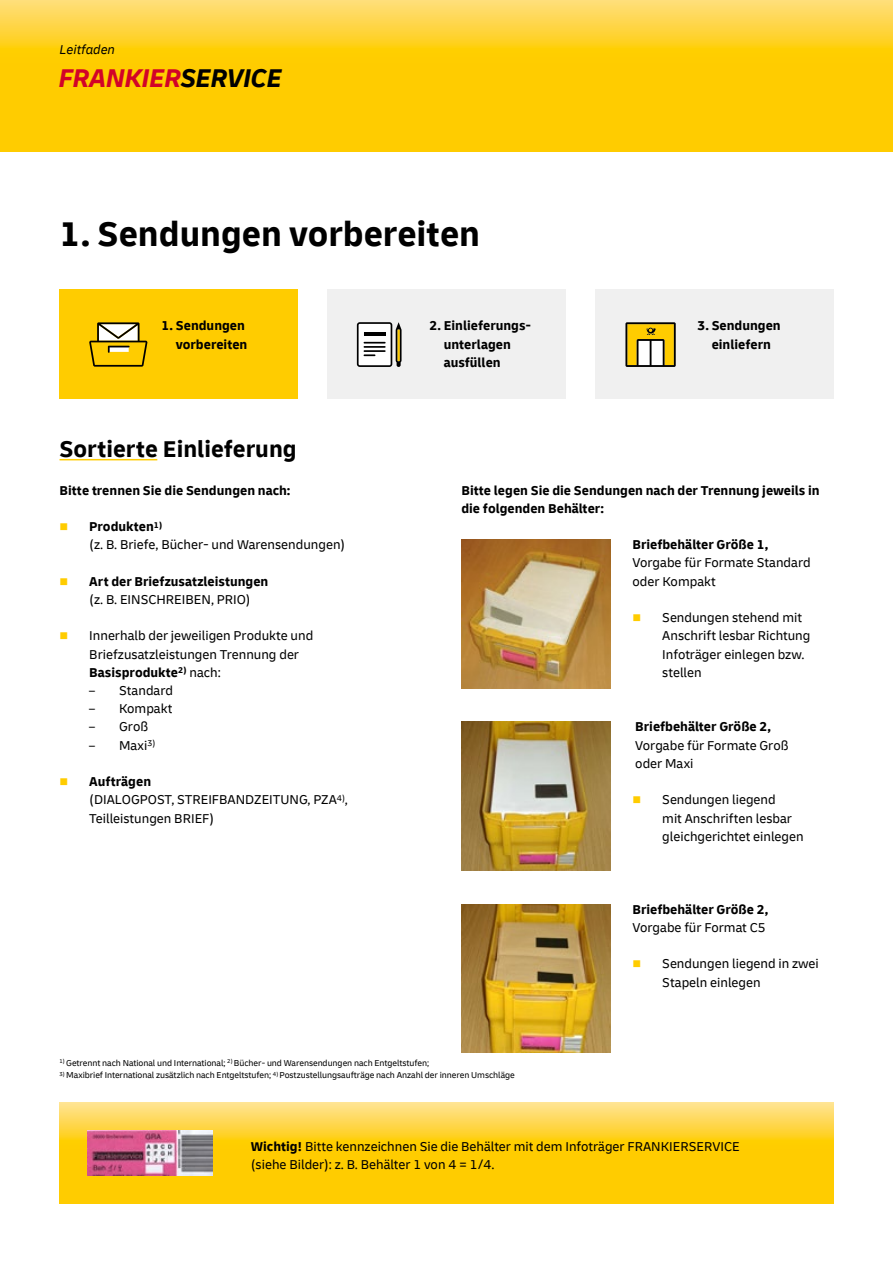
<style>
.page{position:relative;width:893px;height:1263px;background:#fff}
.page>*{position:absolute;margin:0;border:0;box-sizing:border-box;transform-origin:0 0}
.Headline_24pt__Minde{font:700 36px "Delivery";color:#000}
.Product_Solution_Log{font:italic 700 27px "Delivery";letter-spacing:-.02em;color:#d20328}
.Zwischenüberschrift{font:700 24px "Delivery";color:#000}
.Absatzüberschrift{font:13.5px/18.1px "Delivery";color:#000}
.Hervorhebung_Copy_te{font:700 13.5px/18.1px "Delivery";color:#000}
.Hervorhebung_Copy_te-2{font:13.5px/18.3px "Delivery";color:#000}
.Aufzählung_9_pt__Min{font:13.5px/18.3px "Delivery";color:#000}
.Copy_text_9pt__Minde{font:700 13.5px/18.1px "Delivery";color:#000;text-align:center}
.Absatzüberschrift-2{font:700 13.5px/18.1px "Delivery";color:#000}
.Produktblatt{font:italic 13.5px "Delivery";color:#000}
.t1{font:9px "Delivery";letter-spacing:-.005em;color:#000}
.s1{color:#000}
.s2{color:#fc0}
.s3{font-weight:700}
.s4{font-weight:400}
.s5{font-size:11.7px}
</style>
<div class="page">
<svg style="left:0;top:0;width:893px;height:152px;background:#ffcf16"></svg>
<svg style="left:60px;top:1102px;width:773px;height:101px;background:#fed122"></svg>
<img style="left:87px;top:1130px;width:125px;height:45px">
<img style="left:461px;top:539px;width:149px;height:149px">
<img style="left:461px;top:722px;width:149px;height:148px">
<img style="left:461px;top:904px;width:149px;height:149px">
<div style="left:327px;top:289px;width:239px;height:109px;background:#f0f0f0"></div>
<div style="left:595px;top:289px;width:238px;height:109px;background:#f0f0f0"></div>
<div style="left:60px;top:289px;width:238px;height:109px;background:#fc0"></div>
<svg style="left:89px;top:322px;width:58px;height:45px"></svg>
<svg style="left:357px;top:322px;width:45px;height:45px"></svg>
<hr style="left:364px;top:332px;width:22px;height:4px;background:#000">
<svg style="left:625px;top:322px;width:51px;height:45px"></svg>
<hr style="left:60px;top:459px;width:97px;height:1px;background:#fc0">
<p class="Produktblatt" style="left:60px;top:40px;width:57px">Leitfaden</p>
<p class="Product_Solution_Log" style="left:58px;top:58px;width:225px">FRANKIER<span class="s1">SERVICE</span></p>
<p class="Headline_24pt__Minde" style="left:60px;top:212px;width:422px">1. Sendungen vorbereiten</p>
<p class="Copy_text_9pt__Minde" style="left:162px;top:317px;width:87px;text-align:right">1. Sendungen vorbereiten</p>
<p class="Zwischenüberschrift" style="left:60px;top:435px;width:239px">Sortierte Einlieferung</p>
<p class="Hervorhebung_Copy_te" style="left:60px;top:481px;width:232px">Bitte trennen Sie die Sendungen nach:</p>
<p class="Absatzüberschrift" style="left:89px;top:517px;width:258px;text-indent:-30px"><span class="s2">■</span> <span class="s3">Produkten</span><sup>1)<br></sup>(z. B. Briefe, Bücher- und Warensendungen)</p>
<p class="Hervorhebung_Copy_te" style="left:89px;top:572px;width:181px;text-indent:-30px"><span class="s2">■</span> Art der Briefzusatzleistungen <span class="s4">(z. B. EINSCHREIBEN, PRIO)</span></p>
<p class="Absatzüberschrift" style="left:89px;top:626px;width:225px;text-indent:-30px"><span class="s2">■</span> Innerhalb der jeweiligen Produkte und<br>Briefzusatzleistungen Trennung der<br><span class="s3">Basisprodukte</span><sup>2)</sup> nach:</p>
<p class="Absatzüberschrift" style="left:89px;top:681px;width:85px"><span class="s5">–</span> Standard</p>
<p class="Absatzüberschrift" style="left:89px;top:699px;width:85px"><span class="s5">–</span> Kompakt</p>
<p class="Absatzüberschrift" style="left:89px;top:718px;width:60px"><span class="s5">–</span> Groß</p>
<p class="Absatzüberschrift" style="left:89px;top:736px;width:68px"><span class="s5">–</span> Maxi<sup>3)</sup></p>
<p class="Absatzüberschrift" style="left:89px;top:772px;width:260px;text-indent:-30px"><span class="s2">■</span> <span class="s3">Aufträgen<br></span>(DIALOGPOST, STREIFBANDZEITUNG, PZA<sup>4)</sup>,<br>Teilleistungen BRIEF)</p>
<p class="Absatzüberschrift-2" style="left:444px;top:317px;width:88px;text-indent:-14px">2. Einlieferungs&shy;unterlagen ausfüllen</p>
<p class="Copy_text_9pt__Minde" style="left:697px;top:317px;width:85px">3. Sendungen einliefern</p>
<p class="Hervorhebung_Copy_te" style="left:461px;top:481px;width:360px">Bitte legen Sie die Sendungen nach der Trennung jeweils in die folgenden Behälter:</p>
<p class="Hervorhebung_Copy_te-2" style="left:632px;top:535px;width:180px"><span class="s3">Briefbehälter Größe 1,<br></span>Vorgabe für Formate Standard oder Kompakt</p>
<p class="Absatzüberschrift" style="left:662px;top:608px;width:150px;text-indent:-30px"><span class="s2">■</span> Sendungen stehend mit<br>Anschrift lesbar Richtung<br>Infoträger einlegen bzw. stellen</p>
<p class="Aufzählung_9_pt__Min" style="left:635px;top:718px;width:155px"><span class="s3">Briefbehälter Größe 2,<br></span>Vorgabe für Formate Groß oder Maxi</p>
<p class="Absatzüberschrift" style="left:662px;top:791px;width:143px;text-indent:-30px"><span class="s2">■</span> Sendungen liegend<br>mit Anschriften lesbar gleichgerichtet einlegen</p>
<p class="Hervorhebung_Copy_te" style="left:632px;top:900px;width:137px">Briefbehälter Größe 2,<br><span class="s4">Vorgabe für Format C5</span></p>
<p class="Absatzüberschrift" style="left:662px;top:955px;width:158px;text-indent:-30px"><span class="s2">■</span> Sendungen liegend in zwei<br>Stapeln einlegen</p>
<p class="t1" style="left:60px;top:1057px;width:371px"><sup>1)</sup> Getrennt nach National und International; <sup>2)</sup> Bücher- und Warensendungen nach Entgeltstufen;</p>
<p class="t1" style="left:60px;top:1069px;width:457px"><sup>3)</sup> Maxibrief International zusätzlich nach Entgeltstufen; <sup>4)</sup> Postzustellungsaufträge nach Anzahl der inneren Umschläge</p>
<p class="Absatzüberschrift" style="left:251px;top:1137px;width:490px"><span class="s3">Wichtig!</span> Bitte kennzeichnen Sie die Behälter mit dem Infoträger FRANKIERSERVICE (siehe Bilder): z. B. Behälter 1 von 4 = 1/4.</p>
</div>
